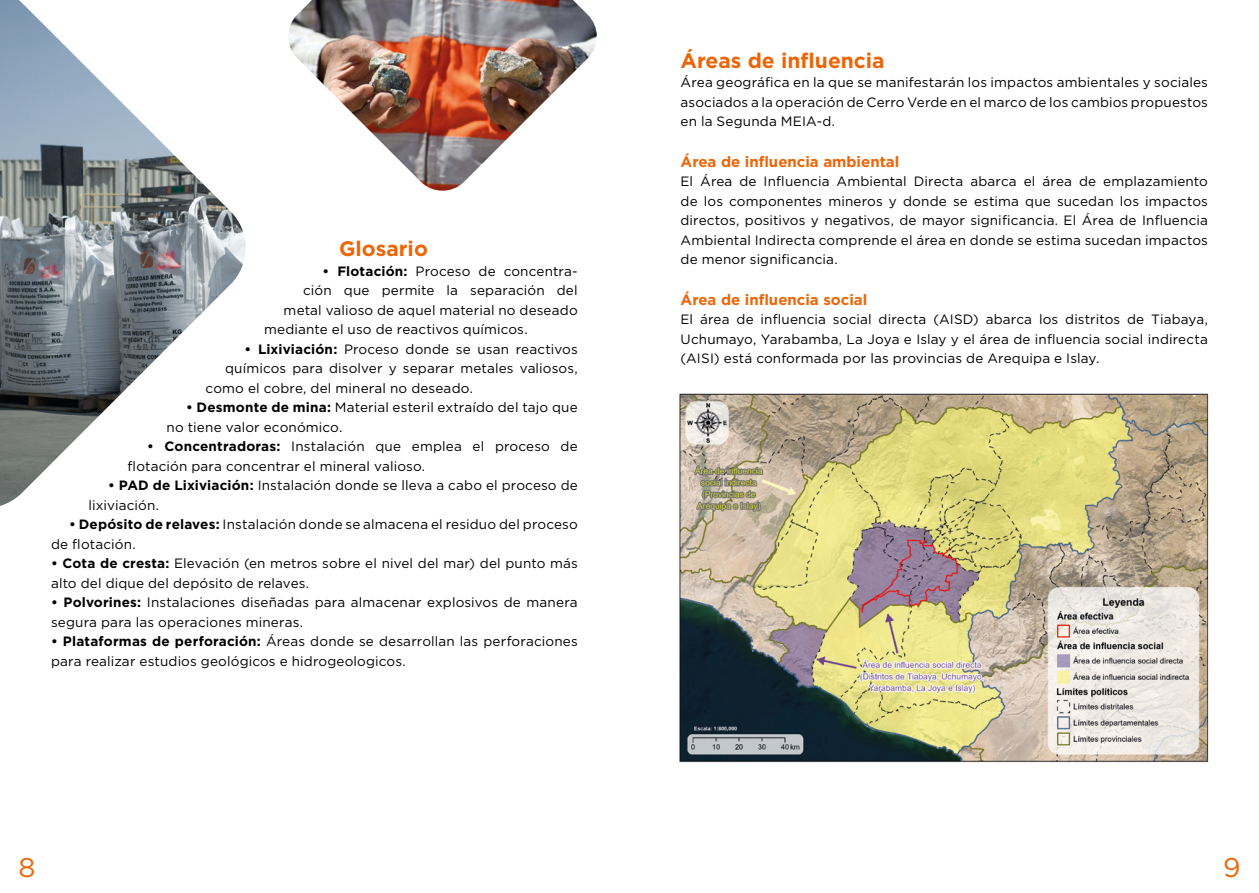
<style>
.page{position:relative;width:1259px;height:893px;background:#fff}
.page>*{position:absolute;margin:0;border:0;box-sizing:border-box;transform-origin:0 0}
.t1{font:27px "Gotham";color:#ec6608}
.t2{font:700 21px "Gotham";color:#ec6608}
.t3{font:700 15px "Gotham";color:#ec6608}
.t4{font:13.5px/19.5px "Gotham";letter-spacing:.01em;color:#000}
.s1{font-weight:700}
</style>
<div class="page">
<img style="left:678px;top:393px;width:531px;height:370px">
<img style="left:0;top:0;width:246px;height:506px">
<img style="left:288px;top:0;width:309px;height:191px">
<h2 class="t2" style="left:339px;top:235px;width:90px">Glosario</h2>
<p class="t4" style="left:323px;top:261px;width:256px"><span class="s1">• Flotación:</span> Proceso de concentra-</p>
<p class="t4" style="left:303px;top:280px;width:276px">ción que permite la separación del</p>
<p class="t4" style="left:284px;top:300px;width:296px">metal valioso de aquel material no deseado</p>
<p class="t4" style="left:264px;top:319px;width:265px">mediante el uso de reactivos químicos.</p>
<p class="t4" style="left:245px;top:339px;width:334px"><span class="s1">• Lixiviación:</span> Proceso donde se usan reactivos</p>
<p class="t4" style="left:225px;top:358px;width:354px">químicos para disolver y separar metales valiosos,</p>
<p class="t4" style="left:206px;top:378px;width:269px">como el cobre, del mineral no deseado.</p>
<p class="t4" style="left:167px;top:397px;width:412px;text-indent:19px"><span class="s1">• Desmonte de mina:</span> Material esteril extraído del tajo que no tiene valor económico.</p>
<p class="t4" style="left:128px;top:436px;width:452px;text-indent:19px"><span class="s1">• Concentradoras:</span> Instalación que emplea el proceso de flotación para concentrar el mineral valioso.</p>
<p class="t4" style="left:89px;top:475px;width:491px;text-indent:19px"><span class="s1">• PAD de Lixiviación:</span> Instalación donde se lleva a cabo el proceso de lixiviación.</p>
<p class="t4" style="left:51px;top:514px;width:528px;text-indent:18px"><span class="s1">• Depósito de relaves:</span> Instalación donde se almacena el residuo del proceso de flotación.</p>
<p class="t4" style="left:51px;top:553px;width:528px"><span class="s1">• Cota de cresta:</span> Elevación (en metros sobre el nivel del mar) del punto más alto del dique del depósito de relaves.</p>
<p class="t4" style="left:51px;top:592px;width:528px"><span class="s1">• Polvorines:</span> Instalaciones diseñadas para almacenar explosivos de manera segura para las operaciones mineras.</p>
<p class="t4" style="left:51px;top:631px;width:528px"><span class="s1">• Plataformas de perforación:</span> Áreas donde se desarrollan las perforaciones para realizar estudios geológicos e hidrogeologicos.</p>
<h2 class="t2" style="left:680px;top:46px;width:206px">Áreas de influencia</h2>
<p class="t4" style="left:680px;top:73px;width:529px;text-align:justify">Área geográfica en la que se manifestarán los impactos ambientales y sociales asociados a la operación de Cerro Verde en el marco de los cambios propuestos en la Segunda MEIA-d.</p>
<p class="t3" style="left:680px;top:152px;width:220px">Área de influencia ambiental</p>
<p class="t4" style="left:680px;top:172px;width:529px;text-align:justify">El Área de Influencia Ambiental Directa abarca el área de emplazamiento de los componentes mineros y donde se estima que sucedan los impactos directos, positivos y negativos, de mayor significancia. El Área de Influencia Ambiental Indirecta comprende el área en donde se estima sucedan impactos de menor significancia.</p>
<p class="t3" style="left:680px;top:290px;width:188px">Área de influencia social</p>
<p class="t4" style="left:680px;top:310px;width:529px;text-align:justify">El área de influencia social directa (AISD) abarca los distritos de Tiabaya, Uchumayo, Yarabamba, La Joya e Islay y el área de influencia social indirecta (AISI) está conformada por las provincias de Arequipa e Islay.</p>
<h1 class="t1" style="left:18px;top:851px;width:19px">8</h1>
<h1 class="t1" style="left:1223px;top:851px;width:19px">9</h1>
</div>
